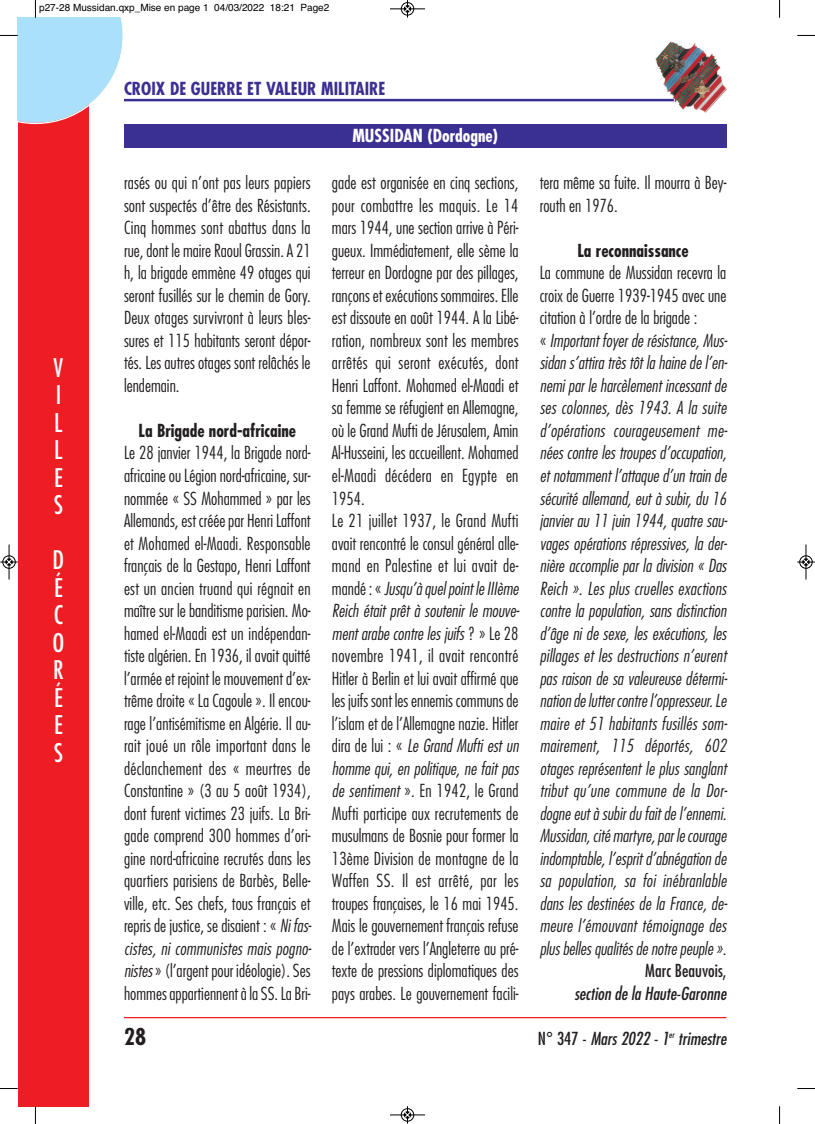
<style>
.page{position:relative;width:815px;height:1124px;background:#fff}
.page>*{position:absolute;margin:0;border:0;box-sizing:border-box;transform-origin:0 0}
.t1{font:condensed 25px/27.5px "Futura";color:#fff;text-align:justify}
.t2{font:700 condensed 22.5px "Futura";color:#231f20}
.t3{font:300 condensed 17.5px/22.5px "Futura";color:#231f20;text-align:justify}
.t4{font:italic 300 condensed 17.5px "Futura";color:#231f20}
.t5{font:italic condensed 17.5px "Futura";color:#231f20}
.t6{font:700 condensed 17.5px "Futura";color:#231f20}
.t7{font:700 condensed 17.5px "Futura";color:#3a2f92}
.t8{font:700 condensed 17.5px "Futura";color:#fff}
.t9{font:condensed 17.5px "Futura";color:#231f20}
.t10{font:10px "Helvetica";color:#000}
.s1{font-style:italic}
.s2{font-style:normal}
</style>
<div class="page">
<div style="left:18px;top:18px;width:71px;height:1088px;background:#ee1d23"></div>
<img style="left:655px;top:41px;width:71px;height:72px">
<hr style="left:124px;top:1016px;width:602px;height:2px;background:#ee1d23">
<hr style="left:124px;top:99px;width:550px;height:2px;background:#3a2f92">
<div style="left:124px;top:124px;width:602px;height:23px;background:#3a2f92"></div>
<svg style="left:0;top:0;width:123px;height:124px"></svg>
<svg style="left:779px;top:0;width:1px;height:18px"></svg>
<svg style="left:797px;top:35px;width:18px;height:1px"></svg>
<svg style="left:35px;top:1106px;width:1px;height:17px"></svg>
<svg style="left:0;top:1088px;width:18px;height:1px"></svg>
<svg style="left:779px;top:1106px;width:1px;height:17px"></svg>
<svg style="left:797px;top:1088px;width:18px;height:1px"></svg>
<div style="left:401px;top:2px;width:13px;height:14px;border:1px solid #fff;border-radius:50%"></div>
<hr style="left:390px;top:9px;width:35px;height:1px;background:#000">
<div style="left:401px;top:2px;width:13px;height:13px;border:1px solid #000;border-radius:50%"></div>
<svg style="left:404px;top:0;width:7px;height:18px"></svg>
<hr style="left:390px;top:1114px;width:35px;height:1px;background:#000">
<div style="left:401px;top:1108px;width:13px;height:13px;border:1px solid #000;border-radius:50%"></div>
<svg style="left:404px;top:1106px;width:7px;height:17px"></svg>
<div style="left:2px;top:555px;width:14px;height:13px;border:1px solid #fff;border-radius:50%"></div>
<hr style="left:9px;top:544px;width:1px;height:35px;background:#000">
<div style="left:3px;top:555px;width:12px;height:13px;border:1px solid #000;border-radius:50%"></div>
<svg style="left:0;top:558px;width:18px;height:7px"></svg>
<div style="left:799px;top:555px;width:14px;height:13px;border:1px solid #fff;border-radius:50%"></div>
<hr style="left:806px;top:544px;width:1px;height:35px;background:#000">
<div style="left:800px;top:555px;width:12px;height:13px;border:1px solid #000;border-radius:50%"></div>
<svg style="left:797px;top:558px;width:18px;height:7px"></svg>
<p class="t10" style="left:39px;top:2px;width:292px">p27-28 Mussidan.qxp_Mise en page 1 04/03/2022 18:21 Page2</p>
<p class="t7" style="left:124px;top:80px;width:263px">CROIX DE GUERRE ET VALEUR MILITAIRE</p>
<h1 class="t1" style="left:54px;top:355px;width:11px">V I L L E S</h1>
<h1 class="t1" style="left:53px;top:547px;width:13px">D É C O R É E S</h1>
<p class="t3" style="left:124px;top:173px;width:188px">rasés ou qui n’ont pas leurs papiers sont suspectés d’être des Résistants.<br>Cinq hommes sont abattus dans la rue, dont le maire Raoul Grassin. A 21 h, la brigade emmène 49 otages qui seront fusillés sur le chemin de Gory.<br>Deux otages survivront à leurs bles&shy;sures et 115 habitants seront dépor&shy;tés. Les autres otages sont relâchés le lendemain.</p>
<p class="t6" style="left:139px;top:423px;width:159px">La Brigade nord-africaine</p>
<p class="t3" style="left:124px;top:443px;width:189px">Le 28 janvier 1944, la Brigade nord&shy;africaine ou Légion nord-africaine, sur&shy;nommée « SS Mohammed » par les Allemands, est créée par Henri Laffont et Mohamed el-Maadi. Responsable français de la Gestapo, Henri Laffont est un ancien truand qui régnait en maître sur le banditisme parisien. Mo&shy;hamed el-Maadi est un indépendan&shy;tiste algérien. En 1936, il avait quitté l’armée et rejoint le mouvement d’ex&shy;trême droite « La Cagoule ». Il encou&shy;rage l’antisémitisme en Algérie. Il au&shy;rait joué un rôle important dans le déclanchement des « meurtres de Constantine » (3 au 5 août 1934), dont furent victimes 23 juifs. La Bri&shy;gade comprend 300 hommes d’ori&shy;gine nord-africaine recrutés dans les quartiers parisiens de Barbès, Belle&shy;ville, etc. Ses chefs, tous français et repris de justice, se disaient : « <span class="s1">Ni fas&shy;cistes, ni communistes mais pogno&shy;nistes</span> » (l’argent pour idéologie). Ses hommesappartiennentàlaSS. LaBri-</p>
<p class="t8" style="left:352px;top:128px;width:147px">MUSSIDAN (Dordogne)</p>
<p class="t3" style="left:332px;top:173px;width:189px;text-align:left">gade est organisée en cinq sections, pour combattre les maquis. Le 14 mars 1944, une section arrive à Péri&shy;gueux. Immédiatement, elle sème la terreur en Dordogne par des pillages, rançons et exécutions sommaires. Elle est dissoute en août 1944. A la Libé&shy;ration, nombreux sont les membres arrêtés qui seront exécutés, dont Henri Laffont. Mohamed el-Maadi et sa femme se réfugient en Allemagne, où le Grand Mufti de Jérusalem, Amin Al-Husseini, les accueillent. Mohamed el-Maadi décédera en Egypte en 1954.<br>Le 21 juillet 1937, le Grand Mufti avait rencontré le consul général alle&shy;mand en Palestine et lui avait de&shy;mandé:«<span class="s1">Jusqu’àquelpoint leIIIème Reich était prêt à soutenir le mouve&shy;ment arabe contre les juifs</span> ? » Le 28 novembre 1941, il avait rencontré Hitler à Berlin et lui avait affirmé que les juifs sont les ennemis communs de l’islam et de l’Allemagne nazie. Hitler dira de lui : « <span class="s1">Le Grand Mufti est un homme qui, en politique, ne fait pas de sentiment</span> ». En 1942, le Grand Mufti participe aux recrutements de musulmans de Bosnie pour former la 13ème Division de montagne de la Waffen SS. Il est arrêté, par les troupes françaises, le 16 mai 1945.<br>Mais le gouvernement français refuse de l’extrader vers l’Angleterre au pré&shy;texte de pressions diplomatiques des pays arabes. Le gouvernement facili-</p>
<p class="t3" style="left:540px;top:173px;width:188px">tera même sa fuite. Il mourra à Bey&shy;routh en 1976.</p>
<p class="t6" style="left:577px;top:243px;width:113px">La reconnaissance</p>
<p class="t3" style="left:540px;top:263px;width:188px">La commune de Mussidan recevra la</p>
<p class="t3" style="left:540px;top:285px;width:188px">croix de Guerre 1939-1945 avec une</p>
<p class="t3" style="left:540px;top:308px;width:159px">citation à l’ordre de la brigade :</p>
<p class="t4" style="left:540px;top:333px;width:189px"><span class="s2">«</span> Important foyer de résistance, Mus-</p>
<p class="t4" style="left:540px;top:355px;width:189px">sidan s’attira très tôt la haine de l’en-</p>
<p class="t4" style="left:540px;top:378px;width:188px">nemi par le harcèlement incessant de</p>
<p class="t4" style="left:540px;top:400px;width:188px">ses colonnes, dès 1943. A la suite</p>
<p class="t4" style="left:540px;top:423px;width:189px">d’opérations courageusement me-</p>
<p class="t4" style="left:540px;top:445px;width:188px">nées contre les troupes d’occupation,</p>
<p class="t4" style="left:540px;top:468px;width:188px">et notamment l’attaque d’un train de</p>
<p class="t4" style="left:540px;top:490px;width:188px">sécurité allemand, eut à subir, du 16</p>
<p class="t4" style="left:540px;top:513px;width:189px">janvier au 11 juin 1944, quatre sau-</p>
<p class="t4" style="left:540px;top:535px;width:189px">vages opérations répressives, la der-</p>
<p class="t4" style="left:540px;top:558px;width:188px">nière accomplie par la division « Das</p>
<p class="t4" style="left:540px;top:580px;width:188px">Reich ». Les plus cruelles exactions</p>
<p class="t4" style="left:540px;top:603px;width:188px">contre la population, sans distinction</p>
<p class="t4" style="left:540px;top:625px;width:188px">d’âge ni de sexe, les exécutions, les</p>
<p class="t4" style="left:540px;top:648px;width:188px">pillages et les destructions n’eurent</p>
<p class="t4" style="left:540px;top:670px;width:189px">pas raison de sa valeureuse détermi-</p>
<p class="t4" style="left:540px;top:693px;width:188px">nationdelutter contrel’oppresseur. Le</p>
<p class="t4" style="left:540px;top:715px;width:189px">maire et 51 habitants fusillés som-</p>
<p class="t4" style="left:540px;top:738px;width:188px">mairement, 115 déportés, 602</p>
<p class="t4" style="left:540px;top:760px;width:188px">otages représentent le plus sanglant</p>
<p class="t4" style="left:540px;top:783px;width:189px">tribut qu’une commune de la Dor-</p>
<p class="t4" style="left:540px;top:805px;width:188px">dogne eut à subir du fait de l’ennemi.</p>
<p class="t4" style="left:540px;top:828px;width:188px">Mussidan, cité martyre,par lecourage</p>
<p class="t4" style="left:540px;top:850px;width:188px">indomptable, l’esprit d’abnégation de</p>
<p class="t4" style="left:540px;top:873px;width:188px">sa population, sa foi inébranlable</p>
<p class="t4" style="left:540px;top:895px;width:189px">dans les destinées de la France, de-</p>
<p class="t4" style="left:540px;top:918px;width:188px">meure l’émouvant témoignage des</p>
<p class="t4" style="left:540px;top:940px;width:188px">plus belles qualités de notre peuple »<span class="s2">.</span></p>
<p class="t9" style="left:645px;top:962px;width:83px">Marc Beauvois,</p>
<p class="t5" style="left:574px;top:985px;width:153px">section de la Haute-Garonne</p>
<p class="t2" style="left:124px;top:1026px;width:24px">28</p>
<p class="t5" style="left:538px;top:1029px;width:190px"><span class="s2">N° 347 -</span> Mars 2022 - 1<sup>er</sup> trimestre</p>
</div>
